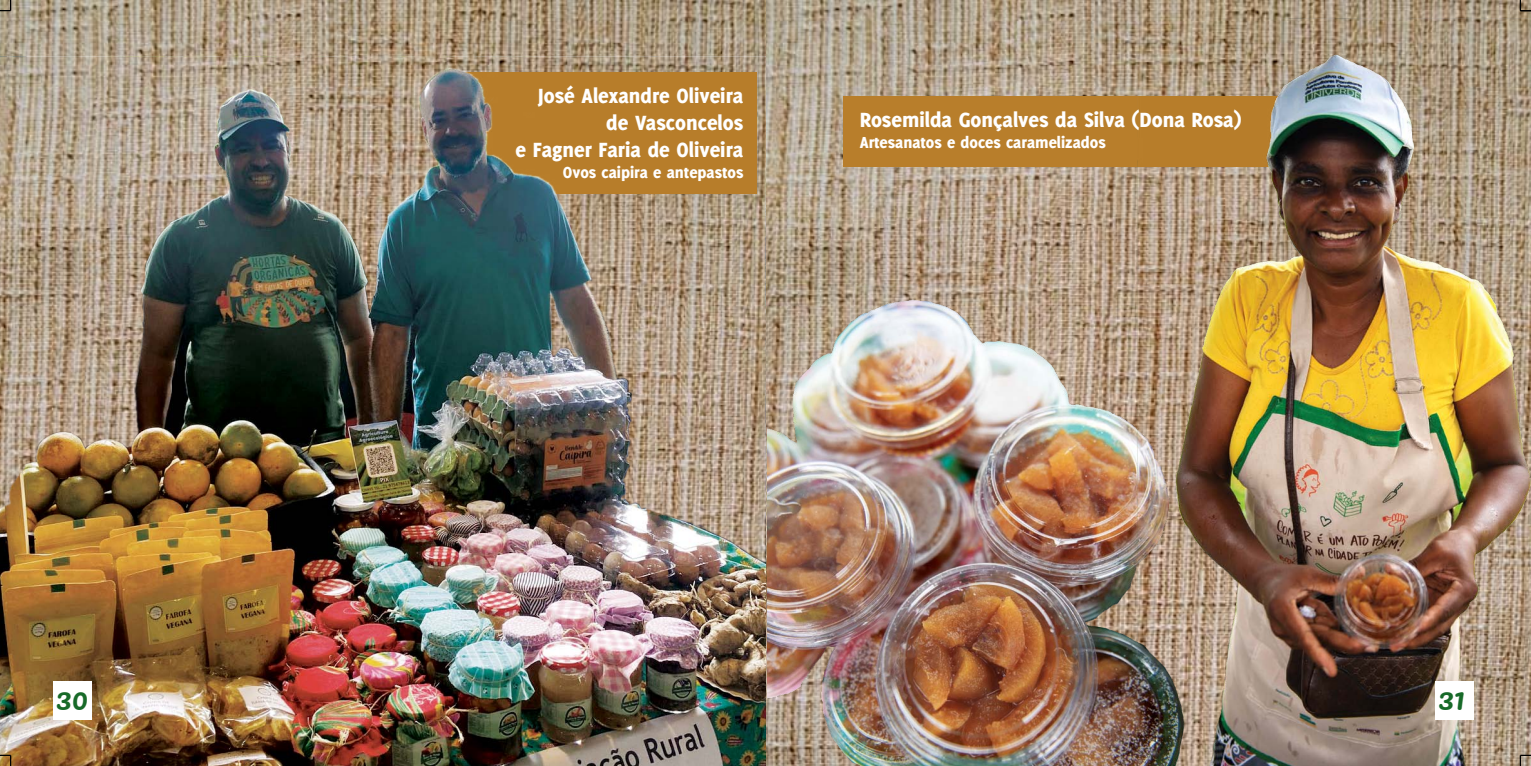
<style>
.page{position:relative;width:1531px;height:766px;background:#fff}
.page>*{position:absolute;margin:0;border:0;box-sizing:border-box;transform-origin:0 0}
.t1{font:30px "Pacifico";color:#186a29}
.t2{font:800 22.5px/27px "Delicious";color:#fff;text-align:right}
.t3{font:800 17.5px "Delicious";color:#fff}
</style>
<div class="page">
<img style="left:0;top:0;width:1531px;height:765px">
<div style="left:843px;top:96px;width:471px;height:71px;background:#b87e2b"></div>
<img style="left:767px;top:286px;width:370px;height:479px">
<img style="left:1137px;top:19px;width:394px;height:746px">
<img style="left:0;top:57px;width:765px;height:708px">
<div style="left:1435px;top:681px;width:39px;height:38px;background:#fff"></div>
<div style="left:53px;top:681px;width:39px;height:38px;background:#fff"></div>
<svg style="left:0;top:0;width:11px;height:11px"></svg>
<svg style="left:0;top:754px;width:11px;height:11px"></svg>
<svg style="left:1519px;top:0;width:12px;height:11px"></svg>
<svg style="left:1519px;top:754px;width:12px;height:11px"></svg>
<p class="t2" style="left:515px;top:82px;width:229px">José Alexandre Oliveira de Vasconcelos<br>e Fagner Faria de Oliveira</p>
<p class="t3" style="left:563px;top:162px;width:182px">Ovos caipira e antepastos</p>
<p class="t2" style="left:860px;top:105px;width:383px">Rosemilda Gonçalves da Silva (Dona Rosa)</p>
<p class="t3" style="left:860px;top:132px;width:247px">Artesanatos e doces caramelizados</p>
<h1 class="t1" style="left:56px;top:682px;width:33px">30</h1>
<h1 class="t1" style="left:1438px;top:682px;width:28px">31</h1>
</div>
